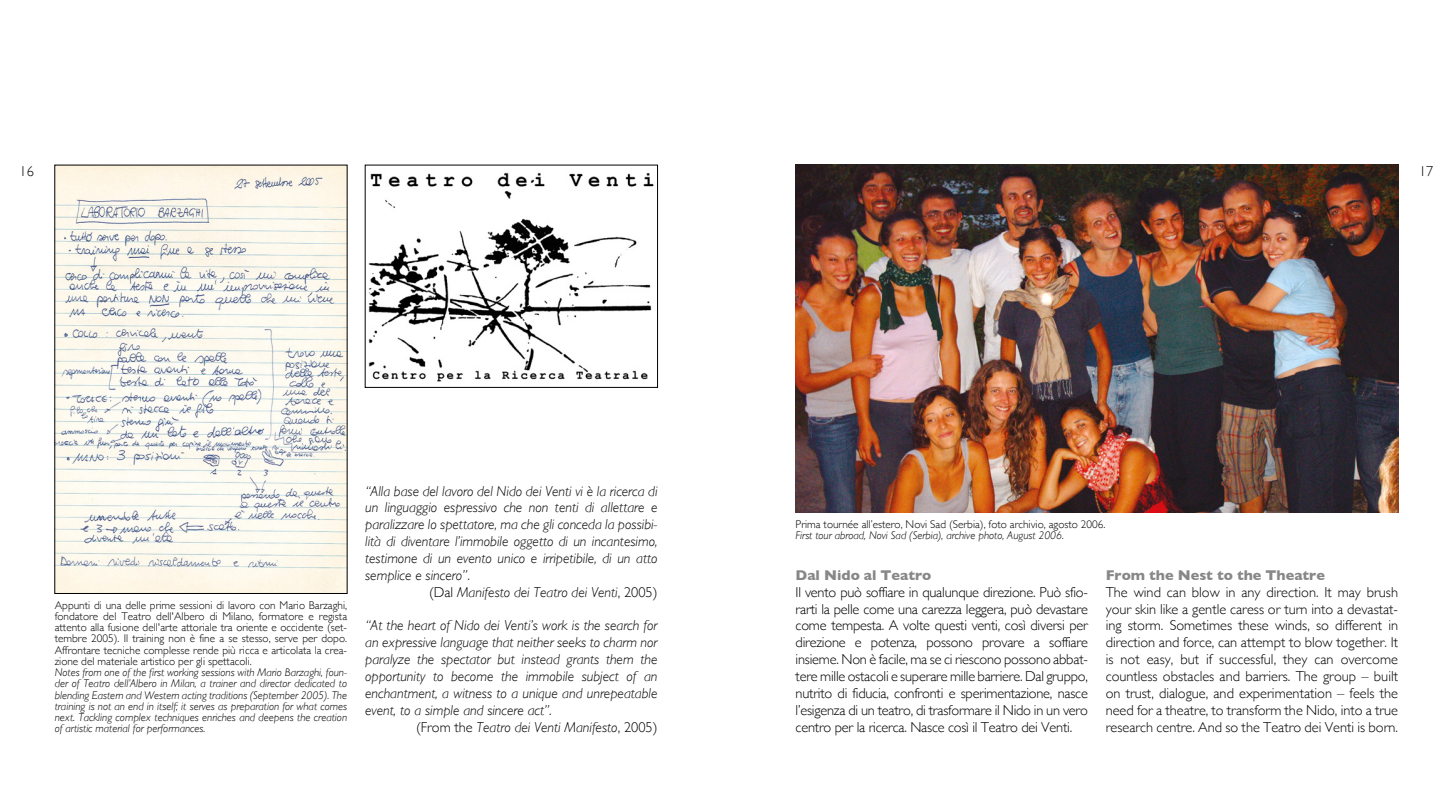
<style>
.page{position:relative;width:1453px;height:798px;background:#fff}
.page>*{position:absolute;margin:0;border:0;box-sizing:border-box;transform-origin:0 0}
.t1{font:300 14.38px/16.9px "Gill Sans";color:#000;text-align:justify}
.t2{font:italic 300 14.38px/16.9px "Gill Sans";color:#000;text-align:justify}
.t3{font:700 14.38px "Gill Sans";color:#878787}
.t4{font:italic 300 11.25px/11.2px "Gill Sans";color:#000;text-align:justify}
.t5{font:300 11.25px/11.2px "Gill Sans";color:#000;text-align:justify}
.s1{font-style:normal}
</style>
<div class="page">
<img style="left:368px;top:172px;width:286px;height:209px">
<img style="left:795px;top:165px;width:603px;height:347px">
<img style="left:57px;top:167px;width:288px;height:424px">
<p class="t1" style="left:19px;top:162px;width:16px">16</p>
<p class="t1" style="left:1419px;top:162px;width:16px">17</p>
<p class="t5" style="left:55px;top:598px;width:294px">Appunti di una delle prime sessioni di lavoro con Mario Barzaghi, fondatore del Teatro dell'Albero di Milano, formatore e regista attento alla fusione dell'arte attoriale tra oriente e occidente (set&shy;tembre 2005). Il training non è fine a se stesso, serve per dopo.<br>Affrontare tecniche complesse rende più ricca e articolata la crea&shy;zione del materiale artistico per gli spettacoli.</p>
<p class="t4" style="left:55px;top:666px;width:294px">Notes from one of the first working sessions with Mario Barzaghi, foun&shy;der of Teatro dell’Albero in Milan, a trainer and director dedicated to blending Eastern and Western acting traditions (September 2005). The training is not an end in itself; it serves as preparation for what comes next. Tackling complex techniques enriches and deepens the creation of artistic material for performances.</p>
<p class="t2" style="left:365px;top:482px;width:294px">“Alla base del lavoro del Nido dei Venti vi è la ricerca di</p>
<p class="t2" style="left:365px;top:499px;width:294px">un linguaggio espressivo che non tenti di allettare e</p>
<p class="t2" style="left:365px;top:516px;width:294px">paralizzare lo spettatore, ma che gli conceda la possibi-</p>
<p class="t2" style="left:365px;top:533px;width:294px">lità di diventare l’immobile oggetto di un incantesimo,</p>
<p class="t2" style="left:365px;top:549px;width:294px">testimone di un evento unico e irripetibile, di un atto</p>
<p class="t2" style="left:365px;top:566px;width:106px">semplice e sincero”<span class="s1">.</span></p>
<p class="t2" style="left:429px;top:583px;width:230px"><span class="s1">(Dal</span> Manifesto dei Teatro dei Venti<span class="s1">, 2005)</span></p>
<p class="t2" style="left:365px;top:617px;width:294px">“At the heart of Nido dei Venti’s work is the search for an expressive language that neither seeks to charm nor paralyze the spectator but instead grants them the opportunity to become the immobile subject of an enchantment, a witness to a unique and unrepeatable event, to a simple and sincere act”.</p>
<p class="t2" style="left:416px;top:718px;width:243px"><span class="s1">(From the</span> Teatro dei Venti Manifesto<span class="s1">, 2005)</span></p>
<p class="t5" style="left:795px;top:517px;width:311px">Prima tournée all’estero, Novi Sad (Serbia), foto archivio, agosto 2006.</p>
<p class="t4" style="left:795px;top:529px;width:270px">First tour abroad, Novi Sad (Serbia), archive photo, August 2006.</p>
<p class="t3" style="left:795px;top:563px;width:137px">Dal Nido al Teatro</p>
<p class="t1" style="left:795px;top:582px;width:294px">Il vento può soffiare in qualunque direzione. Può sfio&shy;rarti la pelle come una carezza leggera, può devastare come tempesta. A volte questi venti, così diversi per direzione e potenza, possono provare a soffiare insieme. Non è facile, ma se ci riescono possono abbat&shy;tere mille ostacoli e superare mille barriere. Dal gruppo, nutrito di fiducia, confronti e sperimentazione, nasce l’esigenza di un teatro, di trasformare il Nido in un vero centro per la ricerca. Nasce così il Teatro dei Venti.</p>
<p class="t3" style="left:1106px;top:563px;width:221px">From the Nest to the Theatre</p>
<p class="t1" style="left:1106px;top:582px;width:294px">The wind can blow in any direction. It may brush your skin like a gentle caress or turn into a devastat&shy;ing storm. Sometimes these winds, so different in direction and force, can attempt to blow together. It is not easy, but if successful, they can overcome countless obstacles and barriers. The group – built on trust, dialogue, and experimentation – feels the need for a theatre, to transform the Nido, into a true research centre. And so the Teatro dei Venti is born.</p>
</div>
